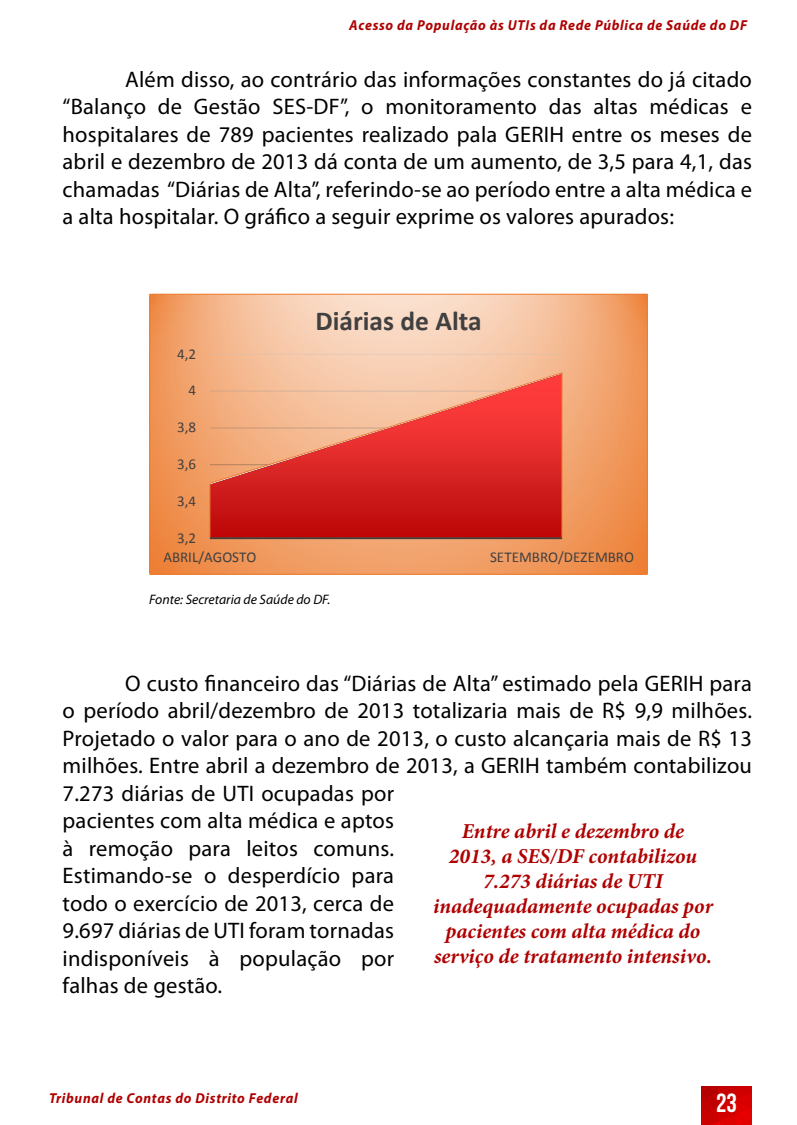
<style>
.page{position:relative;width:797px;height:1125px;background:#fff}
.page>*{position:absolute;margin:0;border:0;box-sizing:border-box;transform-origin:0 0}
.t1{font:700 27.5px "Calibri";color:#404040}
.t2{font:26.25px "Bebas Neue";color:#fff}
.corpo_texto{font:22.5px/27.5px "Myriad Pro";letter-spacing:.01em;color:#000;text-align:justify}
.olho{font:italic 700 21.25px/25px "Minion Pro";color:#af0000;text-align:center}
.t3{font:15px "Calibri";color:#404040}
.t4{font:italic 700 14.5px "Myriad Pro";letter-spacing:.05em;color:#af0000;scale:.95 1}
.fonte{font:italic 13.75px "Myriad Pro";color:#000}
</style>
<div class="page">
<svg style="left:701px;top:1086px;width:50px;height:39px;background:#ce0000"></svg>
<svg style="left:151px;top:296px;width:494px;height:277px;background:#f2a978"></svg>
<svg style="left:210px;top:354px;width:351px;height:18px;background:#f5c7a7"></svg>
<svg style="left:210px;top:372px;width:352px;height:167px;background:#e05548"></svg>
<hr style="left:210px;top:537px;width:351px;height:2px;background:#404040">
<div style="left:149px;top:294px;width:498px;height:281px;border:1px solid #ed7d31"></div>
<p class="t4" style="left:349px;top:16px;width:420px">Acesso da População às UTIs da Rede Pública de Saúde do DF</p>
<p class="corpo_texto" style="left:62px;top:65px;width:690px;text-indent:62px">Além disso, ao contrário das informações constantes do já citado “Balanço de Gestão SES-DF”, o monitoramento das altas médicas e hospitalares de 789 pacientes realizado pala GERIH entre os meses de abril e dezembro de 2013 dá conta de um aumento, de 3,5 para 4,1, das chamadas “Diárias de Alta”, referindo-se ao período entre a alta médica e a alta hospitalar. O gráfico a seguir exprime os valores apurados:</p>
<p class="t3" style="left:177px;top:344px;width:20px">4,2</p>
<p class="t3" style="left:188px;top:381px;width:9px">4</p>
<p class="t3" style="left:177px;top:418px;width:20px">3,8</p>
<p class="t3" style="left:177px;top:455px;width:20px">3,6</p>
<p class="t3" style="left:177px;top:491px;width:20px">3,4</p>
<p class="t3" style="left:177px;top:528px;width:20px">3,2</p>
<p class="t1" style="left:315px;top:303px;width:167px">Diárias de Alta</p>
<p class="t3" style="left:163px;top:548px;width:95px">ABRIL/AGOSTO</p>
<p class="t3" style="left:490px;top:548px;width:145px">SETEMBRO/DEZEMBRO</p>
<p class="fonte" style="left:149px;top:591px;width:182px">Fonte: Secretaria de Saúde do DF.</p>
<p class="corpo_texto" style="left:62px;top:669px;width:690px;text-align:left;text-indent:62px">O custo financeiro das “Diárias de Alta” estimado pela GERIH para o período abril/dezembro de 2013 totalizaria mais de R$ 9,9 milhões.<br>Projetado o valor para o ano de 2013, o custo alcançaria mais de R$ 13 milhões. Entre abril a dezembro de 2013, a GERIH também contabilizou 7.273 diárias de UTI ocupadas por<br>pacientes com alta médica e aptos<br>à remoção para leitos comuns.<br>Estimando-se o desperdício para<br>todo o exercício de 2013, cerca de<br>9.697 diárias de UTI foram tornadas<br>indisponíveis à população por<br>falhas de gestão.</p>
<p class="olho" style="left:433px;top:818px;width:281px">Entre abril e dezembro de<br>2013, a SES/DF contabilizou<br>7.273 diárias de UTI inadequadamente ocupadas por pacientes com alta médica do serviço de tratamento intensivo.</p>
<p class="t4" style="left:49px;top:1089px;width:263px">Tribunal de Contas do Distrito Federal</p>
<p class="t2" style="left:716px;top:1089px;width:22px">23</p>
</div>
